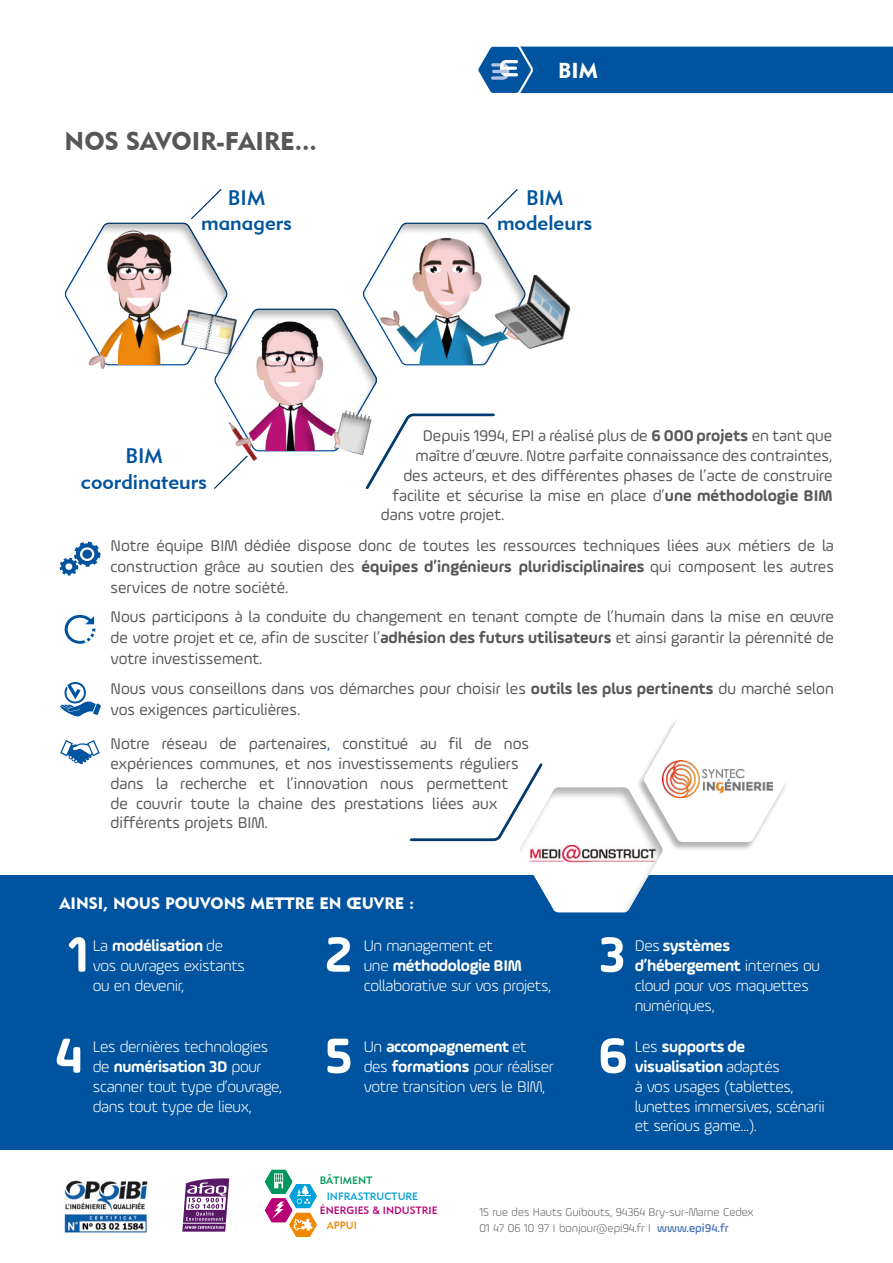
<style>
.page{position:relative;width:893px;height:1263px;background:#fff}
.page>*{position:absolute;margin:0;border:0;box-sizing:border-box;transform-origin:0 0}
.t1{font:700 52.5px/100.9px "Ample Soft";color:#fff}
.t2{font:25.5px "Geometric 415 BT Black A";color:#575756}
.t3{font:21.6px "Geometric 415 BT Black A";color:#fff}
.t4{font:21px/25.2px "Geometric 415 BT Medium A";color:#00539e;text-align:center}
.t5{font:16.5px/21px "Ample Soft";color:#575756;text-align:justify}
.t6{font:300 16.5px/19.8px "Ample Soft";letter-spacing:-.02em;color:#fff}
.t7{font:16.5px "Geometric 415 BT Black A";color:#fff}
.t8{font:300 12px/16.5px "Ample Soft";color:#646363}
.t9{font:10.65px "Geometric 415 BT Medium A";color:#b90276}
.t10{font:10.65px "Geometric 415 BT Medium A";color:#00a2dc}
.t11{font:10.65px "Geometric 415 BT Medium A";color:#00975c}
.t12{font:10.65px "Geometric 415 BT Medium A";color:#f18700}
.s1{font-weight:700}
.s2{color:#00539e}
.s3{font-weight:500;color:#4c75b7}
</style>
<div class="page">
<div style="left:0;top:875px;width:893px;height:275px;background:#00539e"></div>
<svg style="left:60px;top:740px;width:40px;height:24px"></svg>
<svg style="left:60px;top:542px;width:40px;height:33px"></svg>
<svg style="left:65px;top:615px;width:30px;height:29px"></svg>
<svg style="left:60px;top:682px;width:41px;height:34px"></svg>
<div style="left:349px;top:210px;width:243px;height:162px;background:#000;opacity:.3"></div>
<svg style="left:64px;top:189px;width:463px;height:301px"></svg>
<div style="left:474px;top:175px;width:57px;height:45px;background:#fff"></div>
<svg style="left:478px;top:46px;width:415px;height:48px;background:#105ea4"></svg>
<hr style="left:492px;top:70px;width:17px;height:3px;background:#b3c3e3;border-radius:2px">
<svg style="left:409px;top:720px;width:377px;height:193px"></svg>
<img style="left:64px;top:1180px;width:84px;height:54px">
<svg style="left:265px;top:1169px;width:52px;height:68px"></svg>
<svg style="left:182px;top:1178px;width:47px;height:53px"></svg>
<h2 class="t2" style="left:65px;top:125px;width:254px">NOS SAVOIR-FAIRE...</h2>
<p class="t4" style="left:201px;top:185px;width:93px">BIM managers</p>
<h3 class="t3" style="left:558px;top:57px;width:41px">BIM</h3>
<p class="t4" style="left:497px;top:185px;width:97px">BIM modeleurs</p>
<p class="t4" style="left:81px;top:443px;width:128px">BIM coordinateurs</p>
<p class="t5" style="left:423px;top:425px;width:411px">Depuis 1994, EPI a réalisé plus de <span class="s1">6 000 projets</span> en tant que</p>
<p class="t5" style="left:415px;top:445px;width:419px">maître d’œuvre. Notre parfaite connaissance des contraintes,</p>
<p class="t5" style="left:403px;top:465px;width:431px">des acteurs, et des différentes phases de l’acte de construire</p>
<p class="t5" style="left:393px;top:484px;width:441px">facilite et sécurise la mise en place d’<span class="s1">une méthodologie BIM</span></p>
<p class="t5" style="left:381px;top:504px;width:125px">dans votre projet.</p>
<p class="t5" style="left:111px;top:535px;width:725px">Notre équipe BIM dédiée dispose donc de toutes les ressources techniques liées aux métiers de la construction grâce au soutien des <span class="s1">équipes d’ingénieurs pluridisciplinaires</span> qui composent les autres services de notre société.</p>
<p class="t5" style="left:111px;top:606px;width:725px">Nous participons à la conduite du changement en tenant compte de l’humain dans la mise en œuvre de votre projet et ce, afin de susciter l’<span class="s1">adhésion des futurs utilisateurs</span> et ainsi garantir la pérennité de votre investissement.</p>
<p class="t5" style="left:111px;top:678px;width:725px">Nous vous conseillons dans vos démarches pour choisir les <span class="s1">outils les plus pertinents</span> du marché selon vos exigences particulières.</p>
<p class="t5" style="left:111px;top:734px;width:420px;line-height:19.8px;text-align:left">Notre réseau de partenaires<span class="s2">,</span> constitué au fil de nos expériences communes, et nos investissements réguliers dans la recherche et l’innovation nous permettent de couvrir toute la chaine des prestations liées aux différents projets BIM.</p>
<p class="t7" style="left:60px;top:893px;width:356px">AINSI, NOUS POUVONS METTRE EN ŒUVRE :</p>
<h1 class="t1" style="left:55px;top:903px;width:36px">1<br>4</h1>
<h1 class="t1" style="left:323px;top:903px;width:32px">2<br>5</h1>
<h1 class="t1" style="left:598px;top:903px;width:31px">3<br>6</h1>
<p class="t6" style="left:93px;top:935px;width:154px">La <span class="s1">modélisation</span> de vos ouvrages existants ou en devenir,</p>
<p class="t6" style="left:364px;top:935px;width:189px">Un management et<br>une <span class="s1">méthodologie BIM </span>collaborative sur vos projets,</p>
<p class="t6" style="left:635px;top:935px;width:187px">Des <span class="s1">systèmes d’hébergement</span> internes ou cloud pour vos maquettes numériques,</p>
<p class="t6" style="left:93px;top:1036px;width:191px">Les dernières technologies de <span class="s1">numérisation 3D</span> pour scanner tout type d’ouvrage, dans tout type de lieux,</p>
<p class="t6" style="left:364px;top:1036px;width:191px">Un <span class="s1">accompagnement</span> et des <span class="s1">formations</span> pour réaliser votre transition vers le BIM,</p>
<p class="t6" style="left:635px;top:1036px;width:192px">Les <span class="s1">supports de visualisation</span> adaptés<br>à vos usages (tablettes, lunettes immersives, scénarii et serious game...).</p>
<p class="t11" style="left:320px;top:1174px;width:54px">BÂTIMENT</p>
<p class="t10" style="left:327px;top:1189px;width:93px">INFRASTRUCTURE</p>
<p class="t9" style="left:320px;top:1204px;width:119px">ÉNERGIES &amp; INDUSTRIE</p>
<p class="t12" style="left:327px;top:1219px;width:32px">APPUI</p>
<p class="t8" style="left:479px;top:1203px;width:276px">15 rue des Hauts Guibouts, 94364 Bry-sur-Marne Cedex<br>01 47 06 10 97 I bonjour@epi94.fr I <span class="s3">www.epi94.fr</span></p>
</div>
